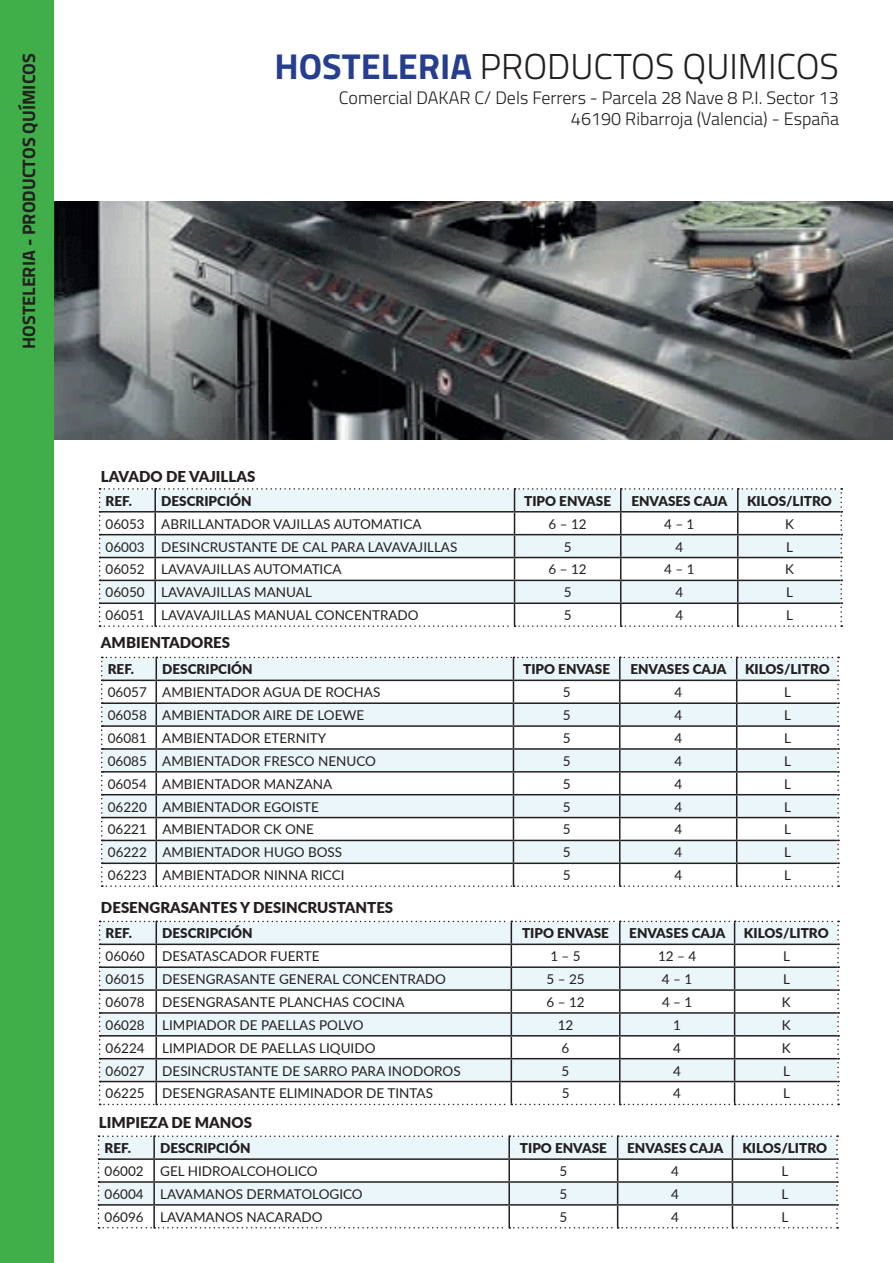
<style>
.page{position:relative;width:893px;height:1263px;background:#fff}
.page>*{position:absolute;margin:0;border:0;box-sizing:border-box;transform-origin:0 0}
.t1{font:300 36px "Titillium";color:#231f20}
.t2{font:300 18px/21.6px "Titillium";color:#231f20;text-align:right}
.t3{font:700 18px "Titillium";color:#231f20}
.t4{font:900 15px "Lato";color:#231f20}
.t5{font:13.5px "Lato";color:#231f20}
.t6{font:900 13.5px "Lato";color:#231f20}
.s1{font-weight:700;color:#253e8f}
</style>
<div class="page">
<div style="left:0;top:0;width:54px;height:1263px;background:#40ae49"></div>
<img style="left:54px;top:201px;width:839px;height:238px">
<svg style="left:99px;top:488px;width:743px;height:139px"></svg>
<svg style="left:101px;top:657px;width:738px;height:230px"></svg>
<svg style="left:99px;top:921px;width:740px;height:184px"></svg>
<svg style="left:98px;top:1135px;width:740px;height:93px"></svg>
<h2 class="t3" style="left:15px;top:349px;width:297px;rotate:-90deg">HOSTELERIA - PRODUCTOS QUÍMICOS</h2>
<h1 class="t1" style="left:274px;top:40px;width:566px"><span class="s1">HOSTELERIA</span> PRODUCTOS QUIMICOS</h1>
<h2 class="t2" style="left:339px;top:86px;width:501px">Comercial DAKAR C/ Dels Ferrers - Parcela 28 Nave 8 P.I. Sector 13<br>46190 Ribarroja (Valencia) - España</h2>
<p class="t4" style="left:101px;top:465px;width:156px">LAVADO DE VAJILLAS</p>
<p class="t6" style="left:106px;top:491px;width:28px">REF.</p>
<p class="t6" style="left:161px;top:491px;width:92px">DESCRIPCIÓN</p>
<p class="t6" style="left:524px;top:491px;width:88px">TIPO ENVASE</p>
<p class="t6" style="left:631px;top:491px;width:98px">ENVASES CAJA</p>
<p class="t6" style="left:747px;top:491px;width:86px">KILOS/LITRO</p>
<p class="t5" style="left:106px;top:514px;width:317px">06053 ABRILLANTADOR VAJILLAS AUTOMATICA</p>
<p class="t5" style="left:548px;top:514px;width:40px">6 – 12</p>
<p class="t5" style="left:664px;top:514px;width:32px">4 – 1</p>
<p class="t5" style="left:785px;top:514px;width:10px">K</p>
<p class="t5" style="left:106px;top:537px;width:353px">06003 DESINCRUSTANTE DE CAL PARA LAVAVAJILLAS</p>
<p class="t5" style="left:564px;top:537px;width:9px">5</p>
<p class="t5" style="left:675px;top:537px;width:9px">4</p>
<p class="t5" style="left:786px;top:537px;width:8px">L</p>
<p class="t5" style="left:106px;top:560px;width:237px">06052 LAVAVAJILLAS AUTOMATICA</p>
<p class="t5" style="left:549px;top:560px;width:40px">6 – 12</p>
<p class="t5" style="left:664px;top:560px;width:32px">4 – 1</p>
<p class="t5" style="left:785px;top:560px;width:10px">K</p>
<p class="t5" style="left:106px;top:583px;width:208px">06050 LAVAVAJILLAS MANUAL</p>
<p class="t5" style="left:564px;top:583px;width:9px">5</p>
<p class="t5" style="left:675px;top:583px;width:9px">4</p>
<p class="t5" style="left:786px;top:583px;width:8px">L</p>
<p class="t5" style="left:106px;top:605px;width:315px">06051 LAVAVAJILLAS MANUAL CONCENTRADO</p>
<p class="t5" style="left:564px;top:605px;width:9px">5</p>
<p class="t5" style="left:675px;top:605px;width:9px">4</p>
<p class="t5" style="left:786px;top:605px;width:8px">L</p>
<p class="t4" style="left:101px;top:631px;width:131px">AMBIENTADORES</p>
<p class="t6" style="left:108px;top:659px;width:28px">REF.</p>
<p class="t6" style="left:162px;top:659px;width:92px">DESCRIPCIÓN</p>
<p class="t6" style="left:523px;top:659px;width:88px">TIPO ENVASE</p>
<p class="t6" style="left:630px;top:659px;width:98px">ENVASES CAJA</p>
<p class="t6" style="left:745px;top:659px;width:86px">KILOS/LITRO</p>
<p class="t5" style="left:108px;top:683px;width:274px">06057 AMBIENTADOR AGUA DE ROCHAS</p>
<p class="t5" style="left:563px;top:683px;width:9px">5</p>
<p class="t5" style="left:674px;top:683px;width:9px">4</p>
<p class="t5" style="left:784px;top:683px;width:8px">L</p>
<p class="t5" style="left:108px;top:705px;width:258px">06058 AMBIENTADOR AIRE DE LOEWE</p>
<p class="t5" style="left:563px;top:705px;width:9px">5</p>
<p class="t5" style="left:674px;top:705px;width:9px">4</p>
<p class="t5" style="left:784px;top:705px;width:8px">L</p>
<p class="t5" style="left:108px;top:728px;width:220px">06081 AMBIENTADOR ETERNITY</p>
<p class="t5" style="left:563px;top:728px;width:9px">5</p>
<p class="t5" style="left:674px;top:728px;width:9px">4</p>
<p class="t5" style="left:784px;top:728px;width:8px">L</p>
<p class="t5" style="left:108px;top:751px;width:270px">06085 AMBIENTADOR FRESCO NENUCO</p>
<p class="t5" style="left:563px;top:751px;width:9px">5</p>
<p class="t5" style="left:674px;top:751px;width:9px">4</p>
<p class="t5" style="left:784px;top:751px;width:8px">L</p>
<p class="t5" style="left:108px;top:774px;width:226px">06054 AMBIENTADOR MANZANA</p>
<p class="t5" style="left:563px;top:774px;width:9px">5</p>
<p class="t5" style="left:674px;top:774px;width:9px">4</p>
<p class="t5" style="left:784px;top:774px;width:8px">L</p>
<p class="t5" style="left:108px;top:797px;width:213px">06220 AMBIENTADOR EGOISTE</p>
<p class="t5" style="left:563px;top:797px;width:9px">5</p>
<p class="t5" style="left:674px;top:797px;width:9px">4</p>
<p class="t5" style="left:784px;top:797px;width:8px">L</p>
<p class="t5" style="left:108px;top:820px;width:208px">06221 AMBIENTADOR CK ONE</p>
<p class="t5" style="left:563px;top:820px;width:9px">5</p>
<p class="t5" style="left:674px;top:820px;width:9px">4</p>
<p class="t5" style="left:784px;top:820px;width:8px">L</p>
<p class="t5" style="left:108px;top:843px;width:236px">06222 AMBIENTADOR HUGO BOSS</p>
<p class="t5" style="left:563px;top:843px;width:9px">5</p>
<p class="t5" style="left:674px;top:843px;width:9px">4</p>
<p class="t5" style="left:784px;top:843px;width:8px">L</p>
<p class="t5" style="left:108px;top:866px;width:238px">06223 AMBIENTADOR NINNA RICCI</p>
<p class="t5" style="left:563px;top:866px;width:9px">5</p>
<p class="t5" style="left:674px;top:866px;width:9px">4</p>
<p class="t5" style="left:784px;top:866px;width:8px">L</p>
<p class="t4" style="left:101px;top:896px;width:294px">DESENGRASANTES Y DESINCRUSTANTES</p>
<p class="t6" style="left:106px;top:923px;width:28px">REF.</p>
<p class="t6" style="left:162px;top:923px;width:92px">DESCRIPCIÓN</p>
<p class="t6" style="left:522px;top:923px;width:88px">TIPO ENVASE</p>
<p class="t6" style="left:629px;top:923px;width:98px">ENVASES CAJA</p>
<p class="t6" style="left:744px;top:923px;width:86px">KILOS/LITRO</p>
<p class="t5" style="left:106px;top:947px;width:41px">06060</p>
<p class="t5" style="left:162px;top:947px;width:159px">DESATASCADOR FUERTE</p>
<p class="t5" style="left:550px;top:947px;width:32px">1 – 5</p>
<p class="t5" style="left:658px;top:947px;width:40px">12 – 4</p>
<p class="t5" style="left:783px;top:947px;width:8px">L</p>
<p class="t5" style="left:106px;top:969px;width:41px">06015</p>
<p class="t5" style="left:162px;top:969px;width:285px">DESENGRASANTE GENERAL CONCENTRADO</p>
<p class="t5" style="left:546px;top:969px;width:40px">5 – 25</p>
<p class="t5" style="left:662px;top:969px;width:32px">4 – 1</p>
<p class="t5" style="left:783px;top:969px;width:8px">L</p>
<p class="t5" style="left:106px;top:992px;width:41px">06078</p>
<p class="t5" style="left:162px;top:992px;width:244px">DESENGRASANTE PLANCHAS COCINA</p>
<p class="t5" style="left:546px;top:992px;width:40px">6 – 12</p>
<p class="t5" style="left:662px;top:992px;width:32px">4 – 1</p>
<p class="t5" style="left:782px;top:992px;width:10px">K</p>
<p class="t5" style="left:106px;top:1015px;width:41px">06028</p>
<p class="t5" style="left:162px;top:1015px;width:203px">LIMPIADOR DE PAELLAS POLVO</p>
<p class="t5" style="left:558px;top:1015px;width:17px">12</p>
<p class="t5" style="left:673px;top:1015px;width:9px">1</p>
<p class="t5" style="left:782px;top:1015px;width:10px">K</p>
<p class="t5" style="left:106px;top:1038px;width:41px">06224</p>
<p class="t5" style="left:162px;top:1038px;width:215px">LIMPIADOR DE PAELLAS LIQUIDO</p>
<p class="t5" style="left:562px;top:1038px;width:9px">6</p>
<p class="t5" style="left:673px;top:1038px;width:9px">4</p>
<p class="t5" style="left:782px;top:1038px;width:10px">K</p>
<p class="t5" style="left:106px;top:1061px;width:41px">06027</p>
<p class="t5" style="left:162px;top:1061px;width:300px">DESINCRUSTANTE DE SARRO PARA INODOROS</p>
<p class="t5" style="left:562px;top:1061px;width:9px">5</p>
<p class="t5" style="left:673px;top:1061px;width:9px">4</p>
<p class="t5" style="left:783px;top:1061px;width:8px">L</p>
<p class="t5" style="left:106px;top:1084px;width:41px">06225</p>
<p class="t5" style="left:162px;top:1084px;width:272px">DESENGRASANTE ELIMINADOR DE TINTAS</p>
<p class="t5" style="left:562px;top:1084px;width:9px">5</p>
<p class="t5" style="left:673px;top:1084px;width:9px">4</p>
<p class="t5" style="left:783px;top:1084px;width:8px">L</p>
<p class="t4" style="left:99px;top:1111px;width:155px">LIMPIEZA DE MANOS</p>
<p class="t6" style="left:105px;top:1138px;width:28px">REF.</p>
<p class="t6" style="left:160px;top:1138px;width:92px">DESCRIPCIÓN</p>
<p class="t6" style="left:520px;top:1138px;width:88px">TIPO ENVASE</p>
<p class="t6" style="left:627px;top:1138px;width:98px">ENVASES CAJA</p>
<p class="t6" style="left:742px;top:1138px;width:86px">KILOS/LITRO</p>
<p class="t5" style="left:105px;top:1161px;width:215px">06002 GEL HIDROALCOHOLICO</p>
<p class="t5" style="left:559px;top:1161px;width:9px">5</p>
<p class="t5" style="left:671px;top:1161px;width:9px">4</p>
<p class="t5" style="left:781px;top:1161px;width:8px">L</p>
<p class="t5" style="left:105px;top:1184px;width:260px">06004 LAVAMANOS DERMATOLOGICO</p>
<p class="t5" style="left:559px;top:1184px;width:9px">5</p>
<p class="t5" style="left:671px;top:1184px;width:9px">4</p>
<p class="t5" style="left:781px;top:1184px;width:8px">L</p>
<p class="t5" style="left:105px;top:1207px;width:220px">06096 LAVAMANOS NACARADO</p>
<p class="t5" style="left:560px;top:1207px;width:9px">5</p>
<p class="t5" style="left:671px;top:1207px;width:9px">4</p>
<p class="t5" style="left:781px;top:1207px;width:8px">L</p>
</div>
